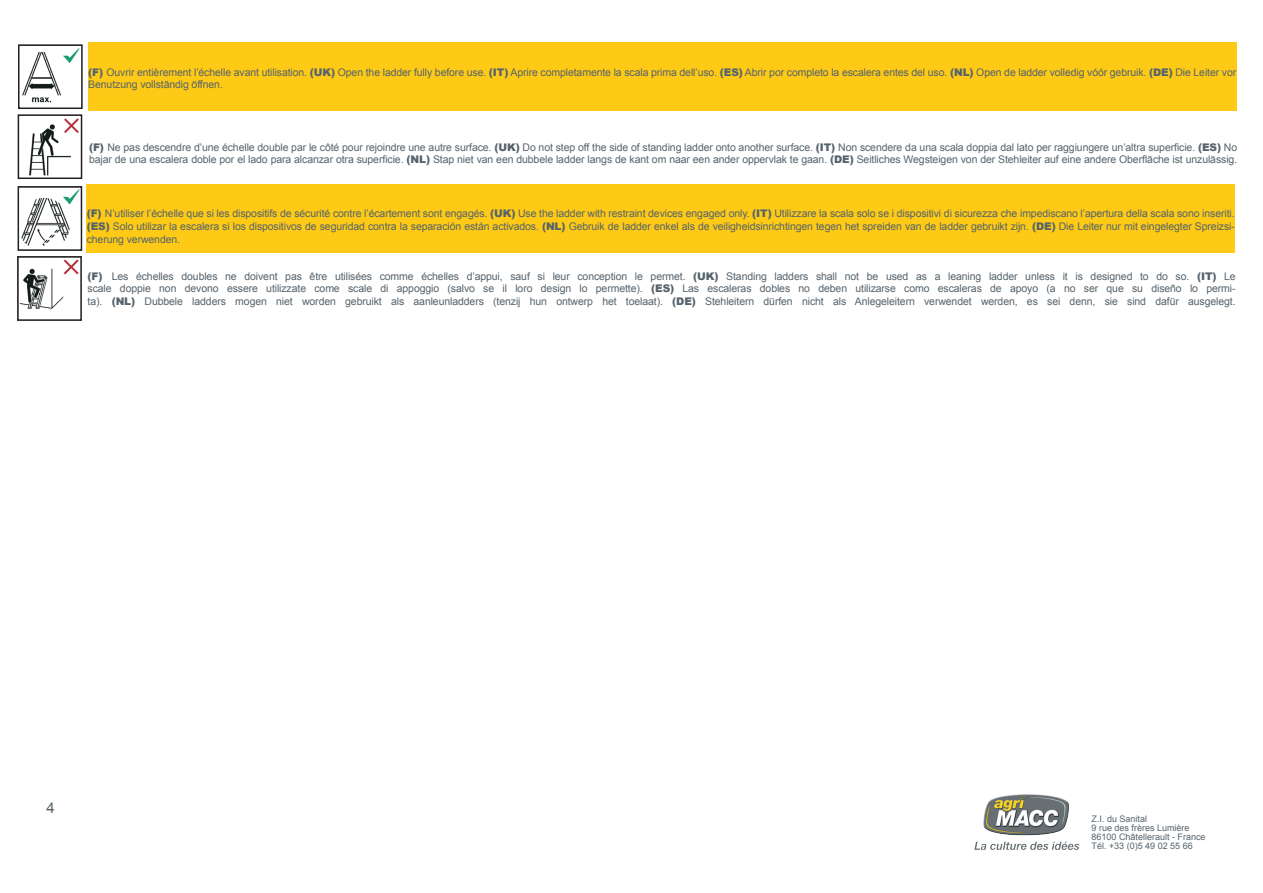
<style>
.page{position:relative;width:1263px;height:893px;background:#fff}
.page>*{position:absolute;margin:0;border:0;box-sizing:border-box;transform-origin:0 0}
.t1{font:15px "Arial";color:#55636c}
.t2{font:10.5px/12.6px "Arial";letter-spacing:-.01em;color:#55636c}
.t3{font:9px/9px "Arial";color:#55636c}
.s1{font-weight:900}
</style>
<div class="page">
<img style="left:22px;top:48px;width:58px;height:55px">
<div style="left:18px;top:44px;width:65px;height:65px;border:2px solid #231f20"></div>
<div style="left:88px;top:43px;width:1148px;height:68px;background:#feca16"></div>
<img style="left:29px;top:118px;width:50px;height:58px">
<div style="left:18px;top:114px;width:64px;height:65px;border:2px solid #231f20"></div>
<img style="left:21px;top:189px;width:58px;height:57px">
<div style="left:18px;top:186px;width:64px;height:65px;border:2px solid #231f20"></div>
<div style="left:87px;top:185px;width:1148px;height:68px;background:#feca16"></div>
<img style="left:20px;top:259px;width:59px;height:50px">
<div style="left:17px;top:256px;width:65px;height:65px;border:2px solid #231f20"></div>
<img style="left:974px;top:794px;width:105px;height:56px">
<p class="t2" style="left:88px;top:66px;width:1149px"><span class="s1">(F)</span> Ouvrir entièrement l’échelle avant utilisation. <span class="s1">(UK)</span> Open the ladder fully before use. <span class="s1">(IT)</span> Aprire completamente la scala prima dell’uso. <span class="s1">(ES)</span> Abrir por completo la escalera entes del uso. <span class="s1">(NL)</span> Open de ladder volledig vóór gebruik. <span class="s1">(DE)</span> Die Leiter vor<br>Benutzung vollständig öffnen.</p>
<p class="t2" style="left:89px;top:141px;width:1150px"><span class="s1">(F)</span> Ne pas descendre d’une échelle double par le côté pour rejoindre une autre surface. <span class="s1">(UK)</span> Do not step off the side of standing ladder onto another surface. <span class="s1">(IT)</span> Non scendere da una scala doppia dal lato per raggiungere un’altra superficie. <span class="s1">(ES)</span> No bajar de una escalera doble por el lado para alcanzar otra superficie. <span class="s1">(NL)</span> Stap niet van een dubbele ladder langs de kant om naar een ander oppervlak te gaan. <span class="s1">(DE)</span> Seitliches Wegsteigen von der Stehleiter auf eine andere Oberfläche ist unzulässig.</p>
<p class="t2" style="left:87px;top:207px;width:1149px;text-align:justify"><span class="s1">(F)</span> N’utiliser l’échelle que si les dispositifs de sécurité contre l’écartement sont engagés. <span class="s1">(UK)</span> Use the ladder with restraint devices engaged only. <span class="s1">(IT)</span> Utilizzare la scala solo se i dispositivi di sicurezza che impediscano l’apertura della scala sono inseriti. <span class="s1">(ES)</span> Solo utilizar la escalera si los dispositivos de seguridad contra la separación están activados. <span class="s1">(NL)</span> Gebruik de ladder enkel als de veiligheidsinrichtingen tegen het spreiden van de ladder gebruikt zijn. <span class="s1">(DE)</span> Die Leiter nur mit eingelegter Spreizsi&shy;cherung verwenden.</p>
<p class="t2" style="left:88px;top:270px;width:1150px;text-align:justify"><span class="s1">(F)</span> Les échelles doubles ne doivent pas être utilisées comme échelles d’appui, sauf si leur conception le permet. <span class="s1">(UK)</span> Standing ladders shall not be used as a leaning ladder unless it is designed to do so. <span class="s1">(IT)</span> Le scale doppie non devono essere utilizzate come scale di appoggio (salvo se il loro design lo permette). <span class="s1">(ES)</span> Las escaleras dobles no deben utilizarse como escaleras de apoyo (a no ser que su diseño lo permi&shy;ta). <span class="s1">(NL)</span> Dubbele ladders mogen niet worden gebruikt als aanleunladders (tenzij hun ontwerp het toelaat). <span class="s1">(DE)</span> Stehleitern dürfen nicht als Anlegeleitern verwendet werden, es sei denn, sie sind dafür ausgelegt.</p>
<h1 class="t1" style="left:47px;top:798px;width:10px">4</h1>
<p class="t3" style="left:1091px;top:814px;width:116px">Z.I. du Sanital<br>9 rue des frères Lumière<br>86100 Châtellerault - France<br>Tél. +33 (0)5 49 02 55 66</p>
</div>
